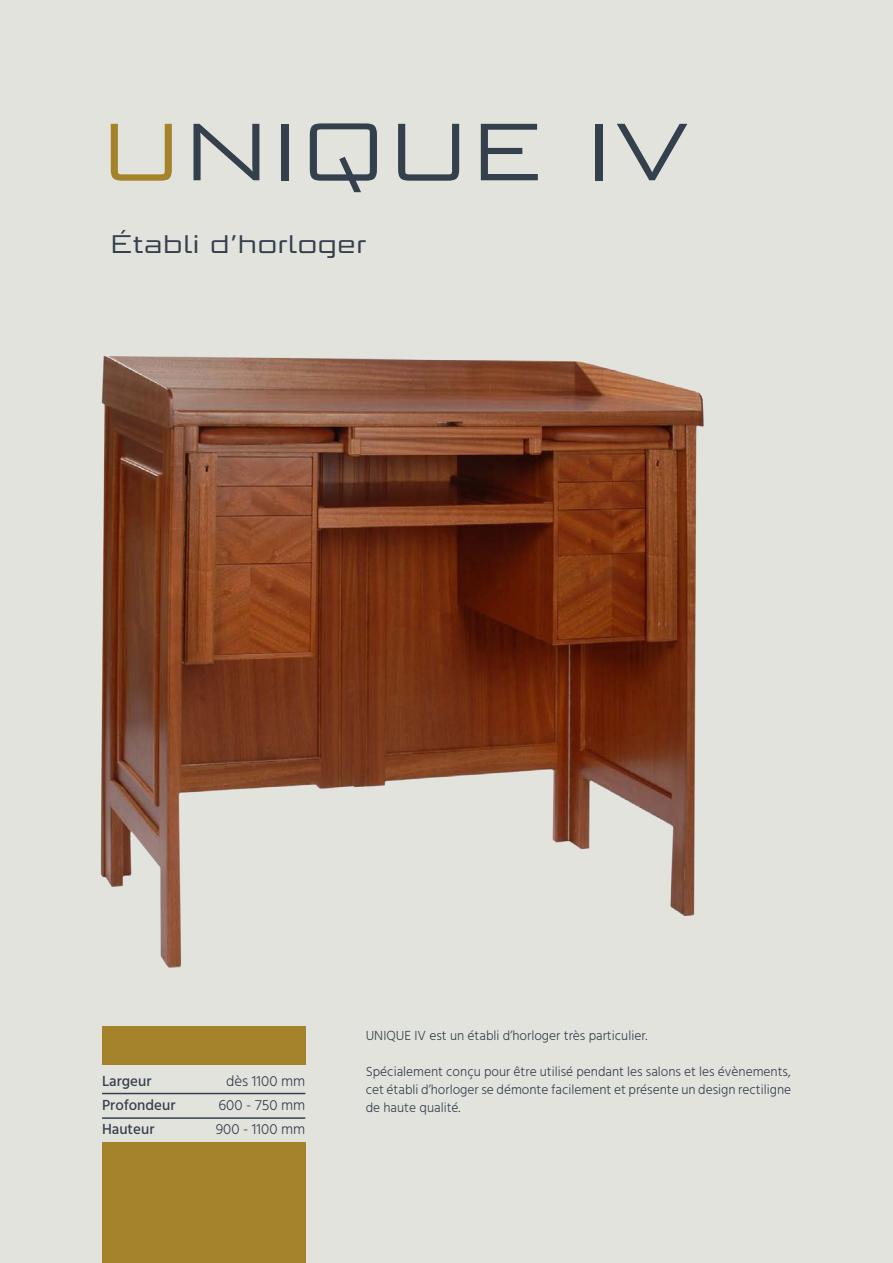
<style>
.page{position:relative;width:893px;height:1263px;background:#e3e3de}
.page>*{position:absolute;margin:0;border:0;box-sizing:border-box;transform-origin:0 0}
.t1{font:81px "Bunken Tech Sans Std Wide";letter-spacing:.07em;color:#35404d}
.t2{font:25.5px "Bunken Tech Sans Std Wide";color:#35404d}
.t3{font:300 15px "Hind";color:#35404d}
.t4{font:500 15px "Hind";color:#35404d}
.t5{font:300 13.5px/18px "Hind";color:#35404d;text-align:justify}
.s1{color:#a4832a}
</style>
<div class="page">
<div style="left:102px;top:1143px;width:203px;height:120px;background:#a4832a"></div>
<div style="left:102px;top:1026px;width:203px;height:38px;background:#a4832a"></div>
<hr style="left:102px;top:1093px;width:203px;height:1px;background:#35404d">
<hr style="left:102px;top:1117px;width:203px;height:2px;background:#35404d">
<img style="left:100px;top:356px;width:604px;height:612px">
<h1 class="t1" style="left:103px;top:102px;width:587px"><span class="s1">U</span>NIQUE IV</h1>
<h2 class="t2" style="left:111px;top:229px;width:257px">Établi d’horloger</h2>
<p class="t4" style="left:102px;top:1071px;width:51px">Largeur</p>
<p class="t3" style="left:226px;top:1071px;width:81px">dès 1100 mm</p>
<p class="t4" style="left:102px;top:1095px;width:75px">Profondeur</p>
<p class="t3" style="left:218px;top:1095px;width:88px">600 - 750 mm</p>
<p class="t4" style="left:102px;top:1119px;width:54px">Hauteur</p>
<p class="t3" style="left:216px;top:1119px;width:91px">900 - 1100 mm</p>
<p class="t5" style="left:366px;top:1027px;width:283px">UNIQUE IV est un établi d’horloger très particulier.</p>
<p class="t5" style="left:366px;top:1063px;width:427px">Spécialement conçu pour être utilisé pendant les salons et les évènements, cet établi d’horloger se démonte facilement et présente un design rectiligne de haute qualité.</p>
</div>
